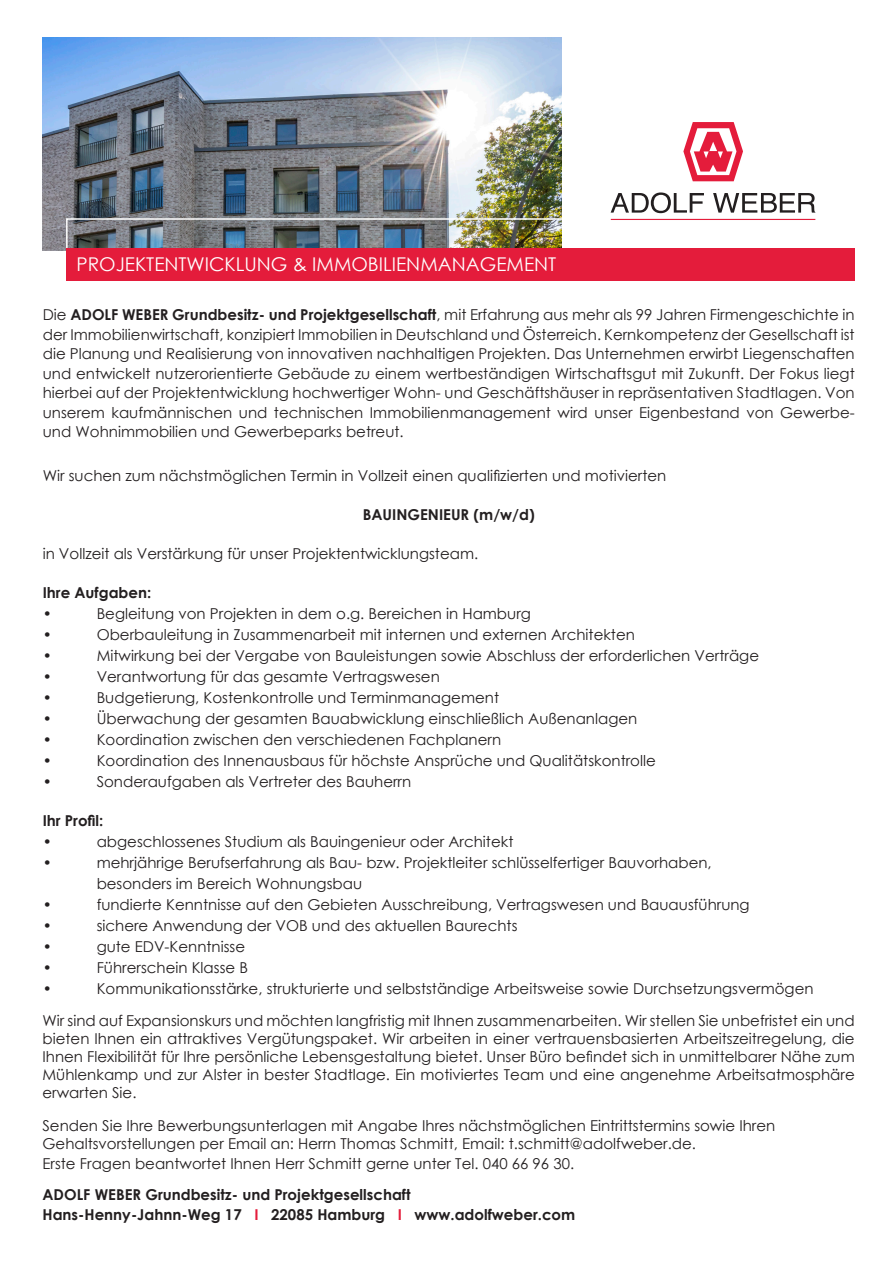
<style>
.page{position:relative;width:893px;height:1263px;background:#fff}
.page>*{position:absolute;margin:0;border:0;box-sizing:border-box;transform-origin:0 0}
.t1{font:18.9px "Century Gothic";color:#fff}
.t2{font:15px/19.5px "Century Gothic";color:#231f20;text-align:justify}
.t3{font:700 15px "Century Gothic";color:#231f20}
.s1{font-weight:700}
.s2{color:#e41c3b}
</style>
<div class="page">
<img style="left:43px;top:38px;width:519px;height:212px">
<div style="left:66px;top:218px;width:678px;height:39px;border:2px solid #fff"></div>
<hr style="left:611px;top:219px;width:204px;height:1px;background:#e41c3b">
<svg style="left:611px;top:192px;width:93px;height:21px"></svg>
<svg style="left:713px;top:193px;width:102px;height:20px"></svg>
<svg style="left:683px;top:122px;width:60px;height:59px"></svg>
<div style="left:66px;top:248px;width:789px;height:33px;background:#e41c3b"></div>
<p class="t1" style="left:77px;top:251px;width:481px">PROJEKTENTWICKLUNG &amp; IMMOBILIENMANAGEMENT</p>
<p class="t2" style="left:43px;top:305px;width:813px">Die <span class="s1">ADOLF WEBER Grundbesitz- und Projektgesellschaft</span>, mit Erfahrung aus mehr als 99 Jahren Firmengeschichte in der Immobilienwirtschaft, konzipiert Immobilien in Deutschland und Österreich. Kernkompetenz der Gesellschaft ist die Planung und Realisierung von innovativen nachhaltigen Projekten. Das Unternehmen erwirbt Liegenschaften und entwickelt nutzerorientierte Gebäude zu einem wertbeständigen Wirtschaftsgut mit Zukunft. Der Fokus liegt hierbei auf der Projektentwicklung hochwertiger Wohn- und Geschäftshäuser in repräsentativen Stadtlagen. Von unserem kaufmännischen und technischen Immobilienmanagement wird unser Eigenbestand von Gewerbe&shy;und Wohnimmobilien und Gewerbeparks betreut.</p>
<p class="t2" style="left:43px;top:466px;width:625px">Wir suchen zum nächstmöglichen Termin in Vollzeit einen qualifizierten und motivierten</p>
<p class="t3" style="left:363px;top:503px;width:173px">BAUINGENIEUR (m/w/d)</p>
<p class="t2" style="left:43px;top:544px;width:437px">in Vollzeit als Verstärkung für unser Projektentwicklungsteam.</p>
<p class="t3" style="left:43px;top:581px;width:110px">Ihre Aufgaben:</p>
<p class="t2" style="left:43px;top:604px;width:11px">•</p>
<p class="t2" style="left:97px;top:604px;width:436px">Begleitung von Projekten in dem o.g. Bereichen in Hamburg</p>
<p class="t2" style="left:43px;top:625px;width:11px">•</p>
<p class="t2" style="left:97px;top:625px;width:540px">Oberbauleitung in Zusammenarbeit mit internen und externen Architekten</p>
<p class="t2" style="left:43px;top:646px;width:11px">•</p>
<p class="t2" style="left:97px;top:646px;width:664px">Mitwirkung bei der Vergabe von Bauleistungen sowie Abschluss der erforderlichen Verträge</p>
<p class="t2" style="left:43px;top:667px;width:11px">•</p>
<p class="t2" style="left:97px;top:667px;width:345px">Verantwortung für das gesamte Vertragswesen</p>
<p class="t2" style="left:43px;top:688px;width:11px">•</p>
<p class="t2" style="left:97px;top:688px;width:404px">Budgetierung, Kostenkontrolle und Terminmanagement</p>
<p class="t2" style="left:43px;top:709px;width:11px">•</p>
<p class="t2" style="left:97px;top:709px;width:542px">Überwachung der gesamten Bauabwicklung einschließlich Außenanlagen</p>
<p class="t2" style="left:43px;top:730px;width:11px">•</p>
<p class="t2" style="left:97px;top:730px;width:406px">Koordination zwischen den verschiedenen Fachplanern</p>
<p class="t2" style="left:43px;top:751px;width:11px">•</p>
<p class="t2" style="left:97px;top:751px;width:561px">Koordination des Innenausbaus für höchste Ansprüche und Qualitätskontrolle</p>
<p class="t2" style="left:43px;top:772px;width:11px">•</p>
<p class="t2" style="left:97px;top:772px;width:316px">Sonderaufgaben als Vertreter des Bauherrn</p>
<p class="t3" style="left:43px;top:809px;width:62px">Ihr Profil:</p>
<p class="t2" style="left:43px;top:832px;width:11px">•</p>
<p class="t2" style="left:97px;top:832px;width:418px">abgeschlossenes Studium als Bauingenieur oder Architekt</p>
<p class="t2" style="left:43px;top:853px;width:11px">•</p>
<p class="t2" style="left:97px;top:853px;width:617px">mehrjährige Berufserfahrung als Bau- bzw. Projektleiter schlüsselfertiger Bauvorhaben,</p>
<p class="t2" style="left:97px;top:874px;width:267px">besonders im Bereich Wohnungsbau</p>
<p class="t2" style="left:43px;top:895px;width:11px">•</p>
<p class="t2" style="left:97px;top:895px;width:654px">fundierte Kenntnisse auf den Gebieten Ausschreibung, Vertragswesen und Bauausführung</p>
<p class="t2" style="left:43px;top:916px;width:11px">•</p>
<p class="t2" style="left:97px;top:916px;width:422px">sichere Anwendung der VOB und des aktuellen Baurechts</p>
<p class="t2" style="left:43px;top:937px;width:11px">•</p>
<p class="t2" style="left:97px;top:937px;width:150px">gute EDV-Kenntnisse</p>
<p class="t2" style="left:43px;top:958px;width:11px">•</p>
<p class="t2" style="left:97px;top:958px;width:153px">Führerschein Klasse B</p>
<p class="t2" style="left:43px;top:979px;width:11px">•</p>
<p class="t2" style="left:97px;top:979px;width:718px">Kommunikationsstärke, strukturierte und selbstständige Arbeitsweise sowie Durchsetzungsvermögen</p>
<p class="t2" style="left:43px;top:1012px;width:814px;line-height:18px">Wir sind auf Expansionskurs und möchten langfristig mit Ihnen zusammenarbeiten. Wir stellen Sie unbefristet ein und bieten Ihnen ein attraktives Vergütungspaket. Wir arbeiten in einer vertrauensbasierten Arbeitszeitregelung, die Ihnen Flexibilität für Ihre persönliche Lebensgestaltung bietet. Unser Büro befindet sich in unmittelbarer Nähe zum Mühlenkamp und zur Alster in bester Stadtlage. Ein motiviertes Team und eine angenehme Arbeitsatmosphäre erwarten Sie.</p>
<p class="t2" style="left:43px;top:1117px;width:734px;line-height:18px">Senden Sie Ihre Bewerbungsunterlagen mit Angabe Ihres nächstmöglichen Eintrittstermins sowie Ihren<br>Gehaltsvorstellungen per Email an: Herrn Thomas Schmitt, Email: t.schmitt@adolfweber.de.</p>
<p class="t2" style="left:43px;top:1153px;width:533px">Erste Fragen beantwortet Ihnen Herr Schmitt gerne unter Tel. 040 66 96 30.</p>
<p class="t3" style="left:43px;top:1184px;width:370px">ADOLF WEBER Grundbesitz- und Projektgesellschaft</p>
<p class="t3" style="left:43px;top:1203px;width:534px">Hans-Henny-Jahnn-Weg 17 <span class="s2">I</span> 22085 Hamburg <span class="s2">I</span> www.adolfweber.com</p>
</div>
